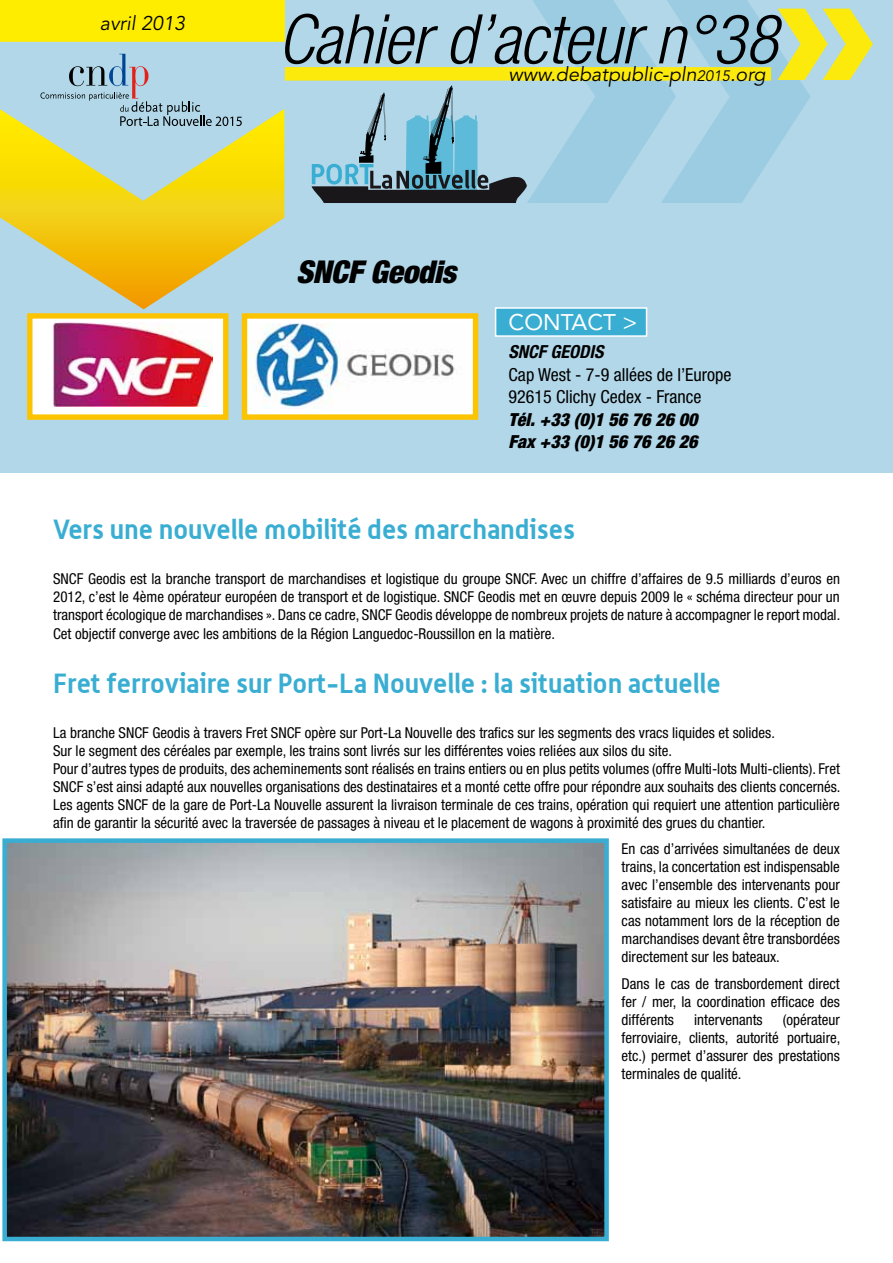
<style>
.page{position:relative;width:893px;height:1263px;background:#fff}
.page>*{position:absolute;margin:0;border:0;box-sizing:border-box;transform-origin:0 0}
.t1{font:italic 300 condensed 68.55px "Helvetica Neue";letter-spacing:-.01em;color:#000}
.t2{font:italic 900 condensed 31.5px "Helvetica Neue";letter-spacing:-.01em;color:#000}
.t3{font:700 27px "Alwyn";color:#39aed2}
.t4{font:22.5px "Avenir";color:#fff}
.t5{font:italic 19.8px "Avenir";color:#000}
.t6{font:condensed 18px/22.5px "Helvetica Neue";color:#000}
.t7{font:italic 900 condensed 18px/22.5px "Helvetica Neue";color:#000}
.t8{font:italic 700 condensed 18px "Helvetica Neue";color:#000}
.t9{font:condensed 15px/18px "Helvetica Neue";color:#000;text-align:justify}
.s1{font-size:15px}
</style>
<div class="page">
<div style="left:0;top:0;width:893px;height:472px;background:#b1d7e8"></div>
<svg style="left:527px;top:0;width:283px;height:203px;fill:#9ccce1"></svg>
<svg style="left:0;top:0;width:285px;height:309px"></svg>
<svg style="left:40px;top:54px;width:202px;height:72px"></svg>
<div style="left:285px;top:67px;width:486px;height:14px;background:#fcea0d"></div>
<svg style="left:778px;top:9px;width:95px;height:71px"></svg>
<svg style="left:312px;top:85px;width:215px;height:118px"></svg>
<div style="left:495px;top:307px;width:152px;height:30px;background:#39aed2;border:2px solid #fff"></div>
<div style="left:30px;top:316px;width:196px;height:101px;background:#fff"></div>
<img style="left:53px;top:323px;width:159px;height:84px">
<div style="left:27px;top:313px;width:201px;height:107px;border:5px solid #fcc400"></div>
<div style="left:244px;top:316px;width:232px;height:101px;background:#fff"></div>
<img style="left:251px;top:323px;width:204px;height:86px">
<div style="left:242px;top:313px;width:236px;height:107px;border:5px solid #fcc400"></div>
<img style="left:7px;top:843px;width:597px;height:393px">
<div style="left:2px;top:838px;width:607px;height:403px;border:4px solid #39aed2"></div>
<h3 class="t5" style="left:100px;top:12px;width:87px">avril 2013</h3>
<h1 class="t1" style="left:278px;top:0;width:502px">Cahier d’acteur n°38</h1>
<h3 class="t5" style="left:509px;top:63px;width:259px">www.debatpublic-pln<span class="s1">2015</span>.org</h3>
<h2 class="t2" style="left:296px;top:252px;width:162px">SNCF Geodis</h2>
<h3 class="t4" style="left:509px;top:309px;width:130px">CONTACT &gt;</h3>
<p class="t8" style="left:509px;top:341px;width:96px">SNCF GEODIS</p>
<p class="t6" style="left:509px;top:363px;width:224px">Cap West - 7-9 allées de l’Europe<br>92615 Clichy Cedex - France</p>
<p class="t7" style="left:509px;top:408px;width:190px">Tél. +33 (0)1 56 76 26 00<br>Fax +33 (0)1 56 76 26 26</p>
<h3 class="t3" style="left:53px;top:513px;width:523px">Vers une nouvelle mobilité des marchandises</h3>
<p class="t9" style="left:53px;top:569px;width:789px">SNCF Geodis est la branche transport de marchandises et logistique du groupe SNCF. Avec un chiffre d’affaires de 9.5 milliards d’euros en 2012, c’est le 4ème opérateur européen de transport et de logistique. SNCF Geodis met en œuvre depuis 2009 le « schéma directeur pour un transport écologique de marchandises ». Dans ce cadre, SNCF Geodis développe de nombreux projets de nature à accompagner le report modal.</p>
<p class="t9" style="left:53px;top:625px;width:503px">Cet objectif converge avec les ambitions de la Région Languedoc-Roussillon en la matière.</p>
<h3 class="t3" style="left:53px;top:667px;width:669px">Fret ferroviaire sur Port-La Nouvelle : la situation actuelle</h3>
<p class="t9" style="left:53px;top:723px;width:789px;text-align:left">La branche SNCF Geodis à travers Fret SNCF opère sur Port-La Nouvelle des trafics sur les segments des vracs liquides et solides.<br>Sur le segment des céréales par exemple, les trains sont livrés sur les différentes voies reliées aux silos du site.<br>Pour d’autres types de produits, des acheminements sont réalisés en trains entiers ou en plus petits volumes (offre Multi-lots Multi-clients). Fret SNCF s’est ainsi adapté aux nouvelles organisations des destinataires et a monté cette offre pour répondre aux souhaits des clients concernés.<br>Les agents SNCF de la gare de Port-La Nouvelle assurent la livraison terminale de ces trains, opération qui requiert une attention particulière afin de garantir la sécurité avec la traversée de passages à niveau et le placement de wagons à proximité des grues du chantier.</p>
<p class="t9" style="left:622px;top:840px;width:220px">En cas d’arrivées simultanées de deux trains, la concertation est indispensable avec l’ensemble des intervenants pour satisfaire au mieux les clients. C’est le cas notamment lors de la réception de marchandises devant être transbordées directement sur les bateaux.</p>
<p class="t9" style="left:622px;top:974px;width:220px">Dans le cas de transbordement direct fer / mer, la coordination efficace des différents</p>
<p class="t9" style="left:622px;top:1010px;width:220px;text-indent:161px">(opérateur ferroviaire, clients, autorité portuaire, etc.) permet d’assurer des prestations terminales de qualité.</p>
<p class="t9" style="left:694px;top:1010px;width:70px">intervenants</p>
</div>
